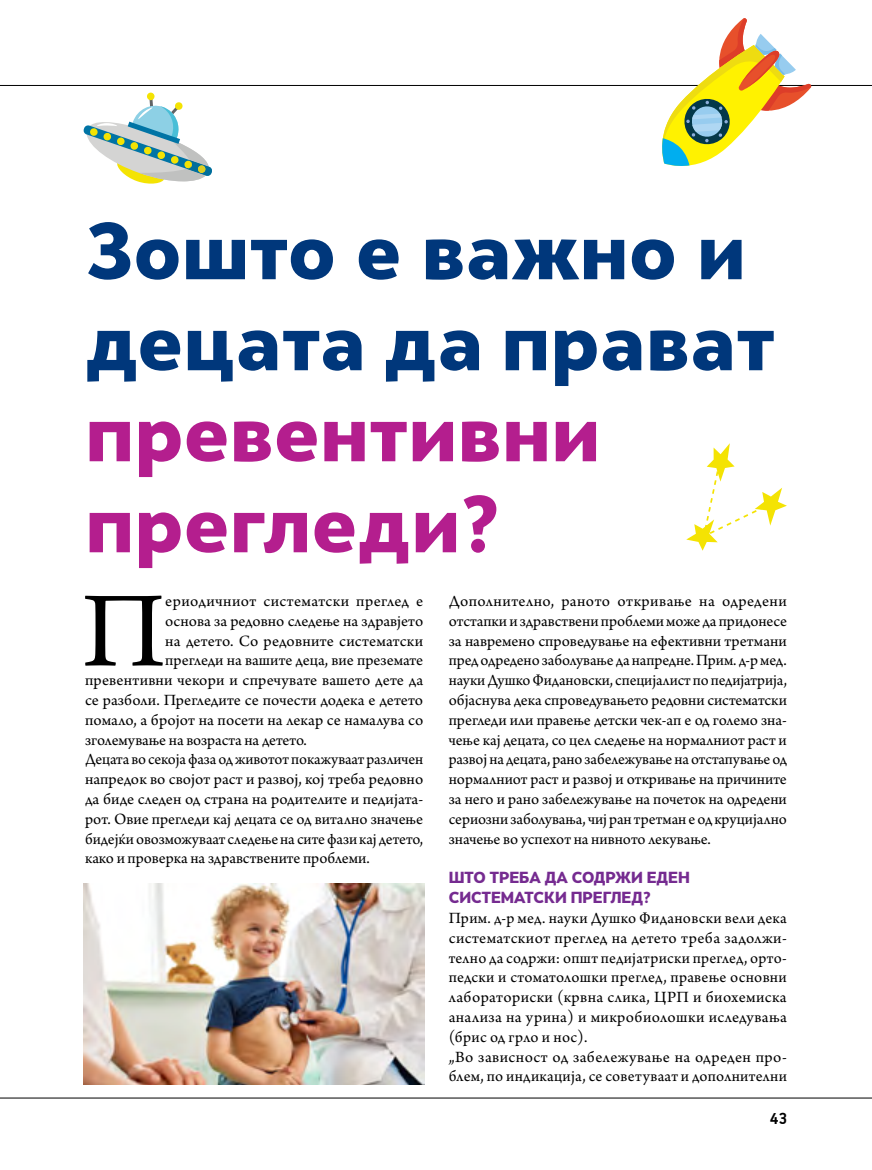
<style>
.page{position:relative;width:872px;height:1170px;background:#fff}
.page>*{position:absolute;margin:0;border:0;box-sizing:border-box;transform-origin:0 0}
.t1{font:112.65px "Arno Pro";color:#000}
.t2{font:900 75.75px/90.9px "Skola Sans";color:#00377b}
.t3{font:900 75.75px/90.9px "Skola Sans";color:#b41e8e}
.t4{font:700 18px "PF Handbook Pro";color:#000}
.t5{font:16.5px/19.8px "Arno Pro";letter-spacing:.005em;color:#000;text-align:justify}
.t6{font:16.5px "Arno Pro";letter-spacing:.025em;color:#000}
.t7{font:900 15px/19.8px "Skola Sans";color:#752b90}
</style>
<div class="page">
<hr style="left:0;top:85px;width:872px;height:1px;background:#000">
<img style="left:84px;top:883px;width:341px;height:201px">
<svg style="left:662px;top:18px;width:150px;height:148px"></svg>
<svg style="left:83px;top:98px;width:129px;height:86px"></svg>
<div style="left:147px;top:92px;width:8px;height:8px;background:#f4e303;border-radius:50%"></div>
<svg style="left:686px;top:443px;width:101px;height:107px"></svg>
<hr style="left:0;top:1097px;width:872px;height:1px;background:#000">
<h2 class="t2" style="left:85px;top:204px;width:691px">Зошто е важно и децата да прават</h2>
<h2 class="t3" style="left:85px;top:386px;width:517px">превентивни прегледи?</h2>
<h1 class="t1" style="left:82px;top:567px;width:85px">П</h1>
<p class="t6" style="left:165px;top:591px;width:259px">ериодичниот систематски преглед е</p>
<p class="t5" style="left:165px;top:611px;width:259px">основа за редовно следење на здравјето</p>
<p class="t5" style="left:165px;top:631px;width:259px">на детето. Со редовните систематски</p>
<p class="t5" style="left:165px;top:651px;width:259px">прегледи на вашите деца, вие преземате</p>
<p class="t5" style="left:85px;top:671px;width:340px">превентивни чекори и спречувате вашето дете да</p>
<p class="t5" style="left:85px;top:691px;width:339px">се разболи. Прегледите се почести додека е детето</p>
<p class="t5" style="left:85px;top:710px;width:340px">помало, а бројот на посети на лекар се намалува со</p>
<p class="t5" style="left:85px;top:730px;width:223px">зголемување на возраста на детето.</p>
<p class="t5" style="left:85px;top:750px;width:340px">Децата во секоја фаза од животот покажуваат различен</p>
<p class="t5" style="left:85px;top:770px;width:340px">напредок во својот раст и развој, кој треба редовно</p>
<p class="t5" style="left:85px;top:790px;width:340px">да биде следен од страна на родителите и педијата-</p>
<p class="t5" style="left:85px;top:809px;width:339px">рот. Овие прегледи кај децата се од витално значење</p>
<p class="t5" style="left:85px;top:829px;width:340px">бидејќи овозможуваат следење на сите фази кај детето,</p>
<p class="t5" style="left:85px;top:849px;width:286px">како и проверка на здравствените проблеми.</p>
<p class="t5" style="left:449px;top:592px;width:340px">Дополнително, раното откривање на одредени отстапки и здравствени проблеми може да придонесе за навремено спроведување на ефективни третмани пред одредено заболување да напредне. Прим. д-р мед. науки Душко Фидановски, специјалист по педијатрија, објаснува дека спроведувањето редовни систематски прегледи или правење детски чек-ап е од големо зна&shy;чење кај децата, со цел следење на нормалниот раст и развој на децата, рано забележување на отстапување од нормалниот раст и развој и откривање на причините за него и рано забележување на почеток на одредени сериозни заболувања, чиј ран третман е од круцијално значење во успехот на нивното лекување.</p>
<p class="t7" style="left:449px;top:867px;width:243px">ШТО ТРЕБА ДА СОДРЖИ ЕДЕН<br>СИСТЕМАТСКИ ПРЕГЛЕД?</p>
<p class="t5" style="left:449px;top:908px;width:340px;text-align:left">Прим. д-р мед. науки Душко Фидановски вели дека систематскиот преглед на детето треба задолжи&shy;телно да содржи: општ педијатриски преглед, орто&shy;педски и стоматолошки преглед, правење основни лабораториски (крвна слика, ЦРП и биохемиска анализа на урина) и микробиолошки иследувања (брис од грло и нос).<br>„Во зависност од забележување на одреден про&shy;блем, по индикација, се советуваат и дополнителни</p>
<p class="t4" style="left:769px;top:1107px;width:19px">43</p>
</div>
